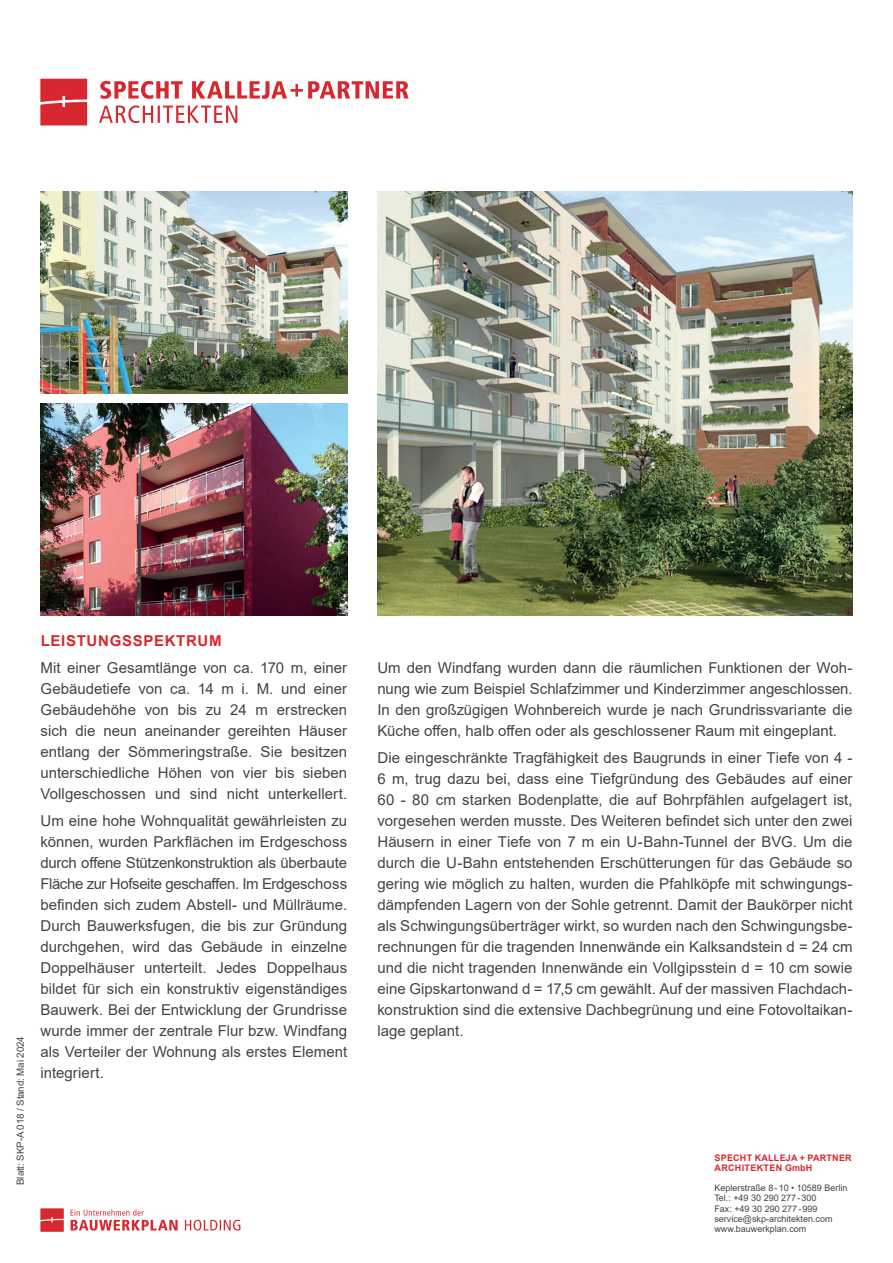
<style>
.page{position:relative;width:893px;height:1263px;background:#fff}
.page>*{position:absolute;margin:0;border:0;box-sizing:border-box;transform-origin:0 0}
.t1{font:15px/21px "Arial";letter-spacing:.005em;color:#414445;text-align:justify}
.t2{font:700 15px "Arial";letter-spacing:.045em;color:#d8272e}
.t3{font:9.75px "Arial";letter-spacing:-.01em;color:#414445}
.t4{font:9px/10.1px "Arial";color:#414445}
.t5{font:700 9px/10.1px "Arial";letter-spacing:.025em;color:#d8272e}
</style>
<div class="page">
<svg style="left:40px;top:79px;width:47px;height:46px;background:#da363d"></svg>
<svg style="left:100px;top:81px;width:309px;height:18px"></svg>
<svg style="left:99px;top:105px;width:138px;height:18px"></svg>
<svg style="left:40px;top:1208px;width:24px;height:24px"></svg>
<svg style="left:185px;top:1220px;width:55px;height:10px"></svg>
<svg style="left:71px;top:1209px;width:107px;height:22px"></svg>
<img style="left:40px;top:192px;width:307px;height:202px">
<img style="left:377px;top:192px;width:476px;height:424px">
<img style="left:40px;top:404px;width:307px;height:212px">
<p class="t3" style="left:14px;top:1185px;width:150px;rotate:-90deg">Blatt: SKP-A 018 / Stand: Mai 2024</p>
<p class="t2" style="left:41px;top:630px;width:182px">LEISTUNGSSPEKTRUM</p>
<p class="t1" style="left:40px;top:657px;width:308px">Mit einer Gesamtlänge von ca. 170 m, einer Gebäudetiefe von ca. 14 m i. M. und einer Gebäudehöhe von bis zu 24 m erstrecken sich die neun aneinander gereihten Häuser entlang der Sömmeringstraße. Sie besitzen unterschiedliche Höhen von vier bis sieben Vollgeschossen und sind nicht unterkellert.</p>
<p class="t1" style="left:40px;top:810px;width:308px">Um eine hohe Wohnqualität gewährleisten zu können, wurden Parkflächen im Erdgeschoss durch offene Stützenkonstruktion als überbaute Fläche zur Hofseite geschaffen. Im Erdgeschoss befinden sich zudem Abstell- und Müllräume.<br>Durch Bauwerksfugen, die bis zur Gründung durchgehen, wird das Gebäude in einzelne Doppelhäuser unterteilt. Jedes Doppelhaus bildet für sich ein konstruktiv eigenständiges Bauwerk. Bei der Entwicklung der Grundrisse wurde immer der zentrale Flur bzw. Windfang als Verteiler der Wohnung als erstes Element integriert.</p>
<p class="t1" style="left:377px;top:657px;width:477px">Um den Windfang wurden dann die räumlichen Funktionen der Woh&shy;nung wie zum Beispiel Schlafzimmer und Kinderzimmer angeschlossen.<br>In den großzügigen Wohnbereich wurde je nach Grundrissvariante die Küche offen, halb offen oder als geschlossener Raum mit eingeplant.</p>
<p class="t1" style="left:377px;top:747px;width:477px">Die eingeschränkte Tragfähigkeit des Baugrunds in einer Tiefe von 4 - 6 m, trug dazu bei, dass eine Tiefgründung des Gebäudes auf einer 60 - 80 cm starken Bodenplatte, die auf Bohrpfählen aufgelagert ist, vorgesehen werden musste. Des Weiteren befindet sich unter den zwei Häusern in einer Tiefe von 7 m ein U-Bahn-Tunnel der BVG. Um die durch die U-Bahn entstehenden Erschütterungen für das Gebäude so gering wie möglich zu halten, wurden die Pfahlköpfe mit schwingungs&shy;dämpfenden Lagern von der Sohle getrennt. Damit der Baukörper nicht als Schwingungsüberträger wirkt, so wurden nach den Schwingungsbe&shy;rechnungen für die tragenden Innenwände ein Kalksandstein d = 24 cm und die nicht tragenden Innenwände ein Vollgipsstein d = 10 cm sowie eine Gipskartonwand d = 17,5 cm gewählt. Auf der massiven Flachdach&shy;konstruktion sind die extensive Dachbegrünung und eine Fotovoltaikan&shy;lage geplant.</p>
<p class="t5" style="left:714px;top:1153px;width:139px">SPECHT KALLEJA + PARTNER<br>ARCHITEKTEN GmbH</p>
<p class="t4" style="left:714px;top:1183px;width:134px">Keplerstraße 8 - 10 • 10589 Berlin<br>Tel.: +49 30 290 277 - 300<br>Fax: +49 30 290 277 - 999 service@skp-architekten.com www.bauwerkplan.com</p>
</div>
